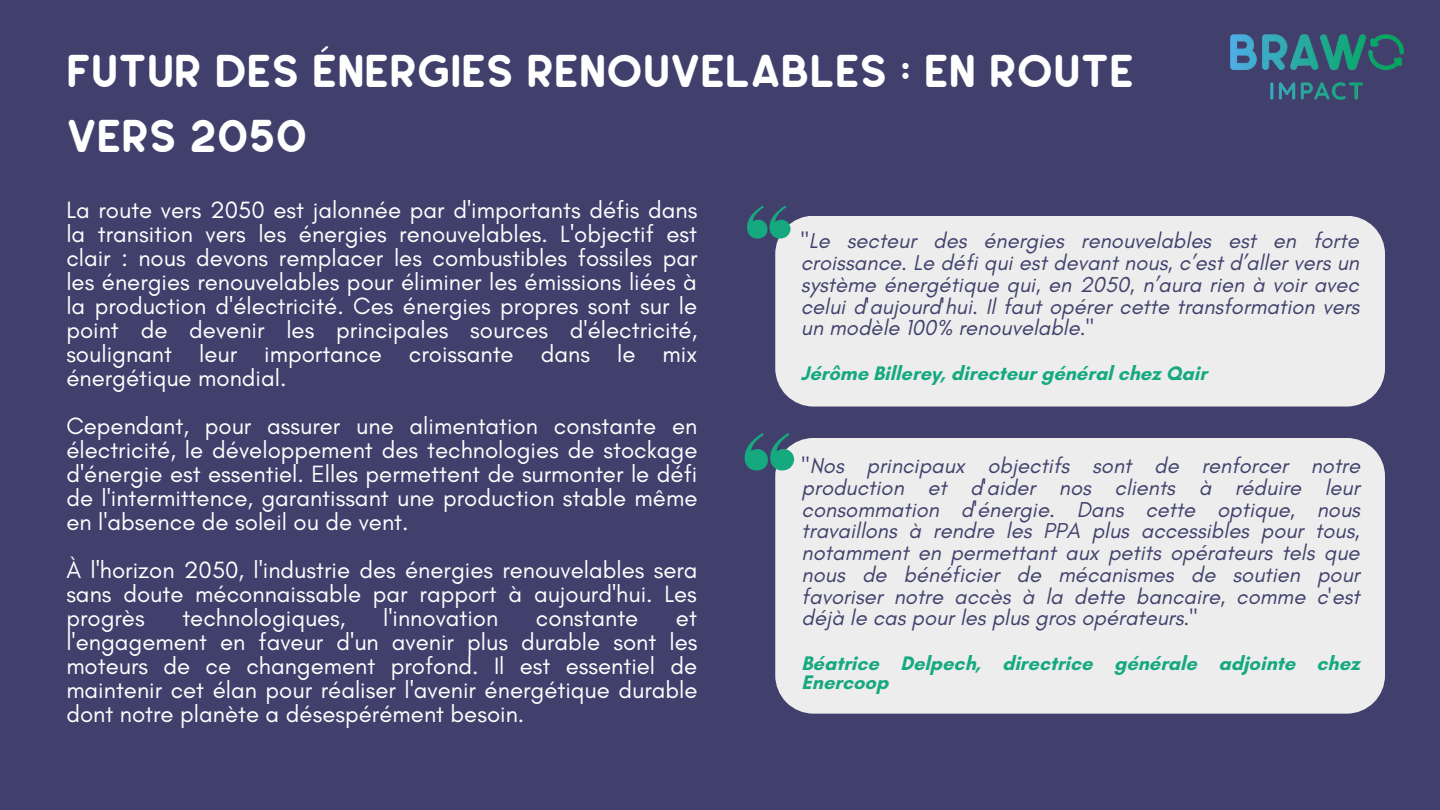
<style>
.page{position:relative;width:1440px;height:810px;background:#41406d}
.page>*{position:absolute;margin:0;border:0;box-sizing:border-box;transform-origin:0 0}
.t1{font:700 47px/65.2px "Leo Rounded";color:#fff}
.t2{font:24px/24px "Glacial Indifference";color:#fff;text-align:justify}
.t3{font:italic 22px/21.8px "Glacial Indifference";color:#41416d;text-align:justify}
.t4{font:700 20px/19.5px "Glacial Indifference";color:#16a980}
</style>
<div class="page">
<img style="left:1230px;top:34px;width:174px;height:66px">
<div style="left:775px;top:216px;width:610px;height:191px;background:#ededed"></div>
<svg style="left:747px;top:206px;width:44px;height:33px"></svg>
<div style="left:775px;top:438px;width:610px;height:275px;background:#ededed"></div>
<svg style="left:745px;top:433px;width:49px;height:37px"></svg>
<p class="t1" style="left:66px;top:38px;width:1069px">FUTUR DES ÉNERGIES RENOUVELABLES : EN ROUTE<br>VERS 2050</p>
<p class="t2" style="left:66px;top:197px;width:633px">La route vers 2050 est jalonnée par d'importants défis dans la transition vers les énergies renouvelables. L'objectif est clair : nous devons remplacer les combustibles fossiles par les énergies renouvelables pour éliminer les émissions liées à la production d'électricité. Ces énergies propres sont sur le point de devenir les principales sources d'électricité, soulignant leur importance croissante dans le mix énergétique mondial.</p>
<p class="t2" style="left:66px;top:413px;width:633px">Cependant, pour assurer une alimentation constante en électricité, le développement des technologies de stockage d'énergie est essentiel. Elles permettent de surmonter le défi de l'intermittence, garantissant une production stable même en l'absence de soleil ou de vent.</p>
<p class="t2" style="left:66px;top:557px;width:633px">À l'horizon 2050, l'industrie des énergies renouvelables sera sans doute méconnaissable par rapport à aujourd'hui. Les progrès</p>
<p class="t2" style="left:182px;top:605px;width:165px">technologiques,</p>
<p class="t2" style="left:383px;top:605px;width:117px">l'innovation</p>
<p class="t2" style="left:536px;top:605px;width:104px">constante</p>
<p class="t2" style="left:66px;top:605px;width:633px;text-indent:610px">et l'engagement en faveur d'un avenir plus durable sont les moteurs de ce changement profond. Il est essentiel de maintenir cet élan pour réaliser l'avenir énergétique durable dont notre planète a désespérément besoin.</p>
<p class="t3" style="left:801px;top:230px;width:560px">"Le secteur des énergies renouvelables est en forte croissance. Le défi qui est devant nous, c’est d’aller vers un système énergétique qui, en 2050, n’aura rien à voir avec celui d'aujourd'hui. Il faut opérer cette transformation vers un modèle 100% renouvelable."</p>
<p class="t4" style="left:801px;top:363px;width:408px">Jérôme Billerey, directeur général chez Qair</p>
<p class="t3" style="left:802px;top:455px;width:560px">"Nos principaux objectifs sont de renforcer notre production et d'aider nos clients à réduire leur consommation d'énergie. Dans cette optique, nous travaillons à rendre les PPA plus accessibles pour tous, notamment en permettant aux petits opérateurs tels que nous de bénéficier de mécanismes de soutien pour favoriser notre accès à la dette bancaire, comme c'est déjà le cas pour les plus gros opérateurs."</p>
<p class="t4" style="left:802px;top:653px;width:560px">Béatrice Delpech, directrice générale adjointe chez<br>Enercoop</p>
</div>
